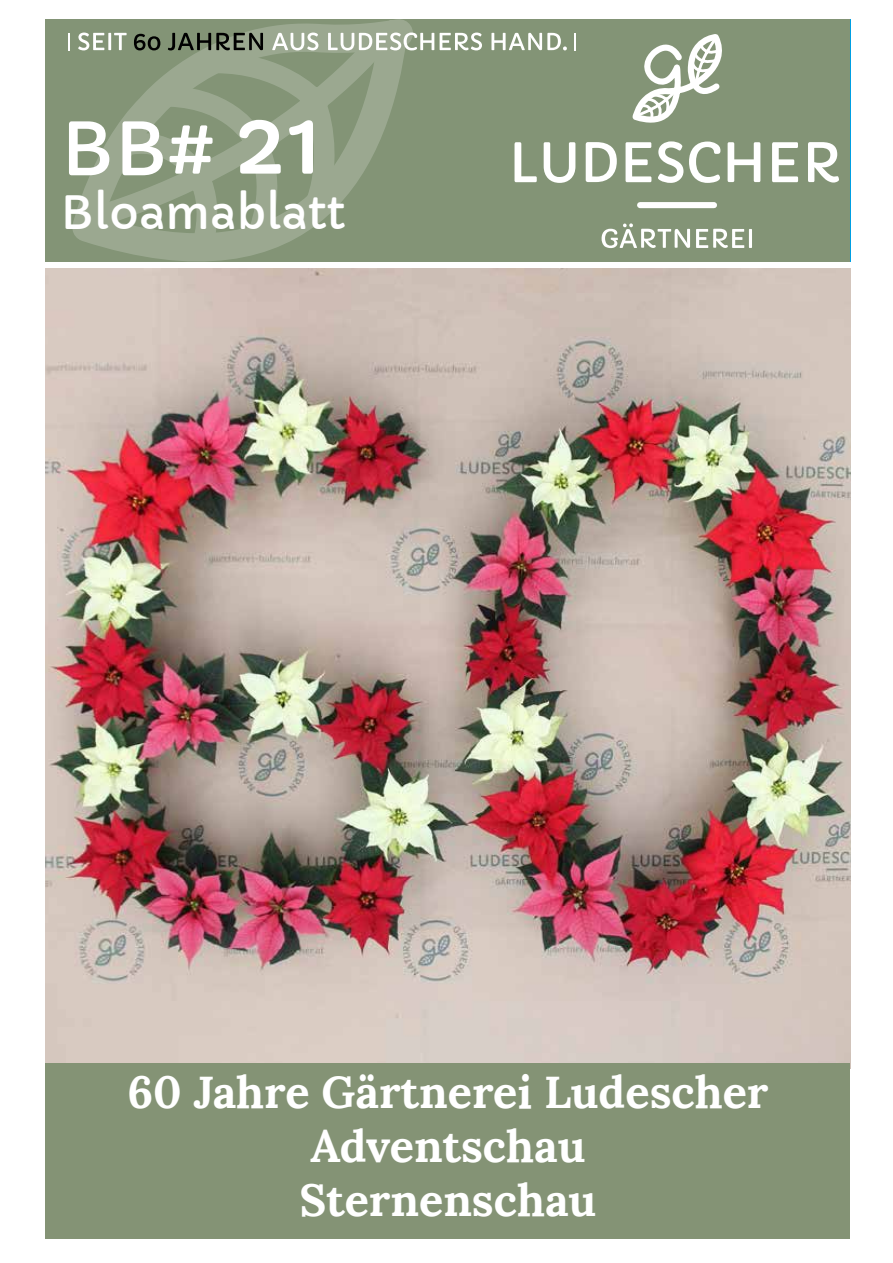
<style>
.page{position:relative;width:893px;height:1263px;background:#fff}
.page>*{position:absolute;margin:0;border:0;box-sizing:border-box;transform-origin:0 0}
.t1{font:90px "Capriola";color:#fff}
.t2{font:72px "Capriola";color:#fff}
.t3{font:700 45px/54px "Lora";color:#fff;text-align:center}
.t4{font:45px "Capriola";color:#fff}
</style>
<div class="page">
<div style="left:45px;top:19px;width:805px;height:242px;background:#839476"></div>
<svg style="left:72px;top:19px;width:330px;height:242px"></svg>
<svg style="left:514px;top:142px;width:23px;height:40px"></svg>
<svg style="left:544px;top:142px;width:31px;height:41px"></svg>
<svg style="left:586px;top:142px;width:31px;height:40px"></svg>
<svg style="left:626px;top:142px;width:25px;height:40px"></svg>
<svg style="left:658px;top:141px;width:25px;height:42px"></svg>
<svg style="left:689px;top:142px;width:31px;height:41px"></svg>
<svg style="left:728px;top:142px;width:32px;height:40px"></svg>
<svg style="left:772px;top:142px;width:26px;height:40px"></svg>
<svg style="left:808px;top:142px;width:31px;height:41px"></svg>
<svg style="left:602px;top:223px;width:88px;height:25px"></svg>
<svg style="left:696px;top:229px;width:56px;height:19px"></svg>
<div style="left:640px;top:202px;width:74px;height:6px;background:#fff"></div>
<svg style="left:632px;top:34px;width:90px;height:89px"></svg>
<svg style="left:574px;top:33px;width:1px;height:18px"></svg>
<svg style="left:68px;top:33px;width:2px;height:17px"></svg>
<svg style="left:78px;top:33px;width:49px;height:17px"></svg>
<svg style="left:134px;top:34px;width:26px;height:16px"></svg>
<svg style="left:168px;top:33px;width:95px;height:17px"></svg>
<svg style="left:272px;top:33px;width:46px;height:17px"></svg>
<svg style="left:328px;top:33px;width:106px;height:17px;background:#bdc6b6"></svg>
<svg style="left:440px;top:33px;width:42px;height:17px"></svg>
<svg style="left:491px;top:33px;width:76px;height:17px"></svg>
<img style="left:45px;top:269px;width:805px;height:794px">
<div style="left:45px;top:1063px;width:805px;height:175px;background:#849375"></div>
<h1 class="t1" style="left:234px;top:86px;width:91px">21</h1>
<h2 class="t2" style="left:61px;top:105px;width:156px">BB#</h2>
<p class="t4" style="left:61px;top:185px;width:286px">Bloamablatt</p>
<p class="t3" style="left:127px;top:1060px;width:643px">60 Jahre Gärtnerei Ludescher<br>Adventschau<br>Sternenschau</p>
</div>
